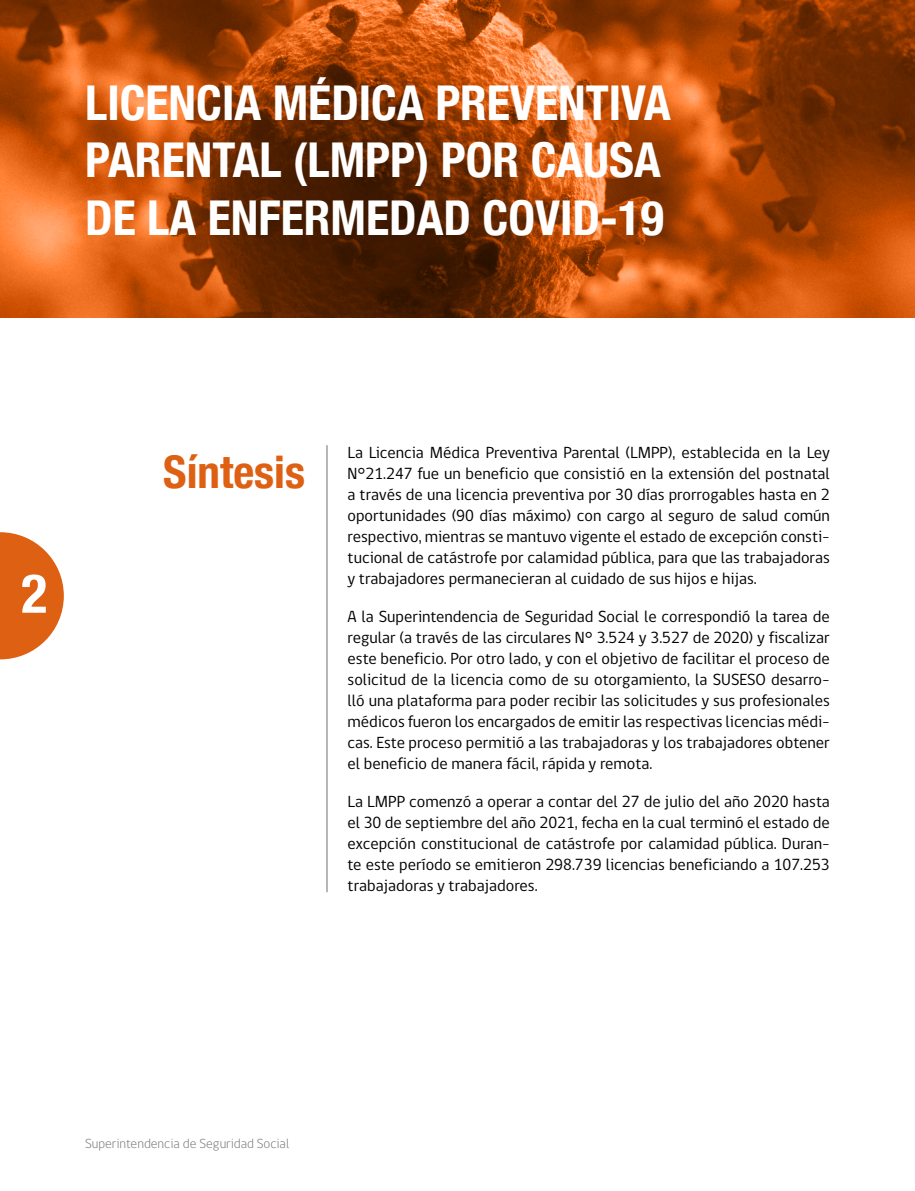
<style>
.page{position:relative;width:915px;height:1191px;background:#fff}
.page>*{position:absolute;margin:0;border:0;box-sizing:border-box;transform-origin:0 0}
.t1{font:700 condensed 54px "Helvetica Neue";color:#fff}
.t2{font:700 condensed 48px/57.6px "Helvetica Neue";color:#fff}
.t3{font:700 condensed 45px "Helvetica Neue";color:#dd6013}
.t4{font:16.5px/21px "gob CL";color:#000;text-align:justify}
.t5{font:300 13.5px "gob CL";color:#706f6f}
</style>
<div class="page">
<svg style="left:0;top:532px;width:64px;height:127px"></svg>
<svg style="left:0;top:0;width:914px;height:318px;background:#a1450b"></svg>
<hr style="left:326px;top:445px;width:1px;height:447px;background:#706f6f">
<h2 class="t2" style="left:85px;top:70px;width:587px">LICENCIA MÉDICA PREVENTIVA<br>PARENTAL (LMPP) POR CAUSA<br>DE LA ENFERMEDAD COVID-19</h2>
<h1 class="t1" style="left:21px;top:548px;width:27px">2</h1>
<h3 class="t3" style="left:163px;top:435px;width:143px">Síntesis</h3>
<p class="t4" style="left:347px;top:442px;width:483px">La Licencia Médica Preventiva Parental (LMPP), establecida en la Ley N°21.247 fue un beneficio que consistió en la extensión del postnatal a través de una licencia preventiva por 30 días prorrogables hasta en 2 oportunidades (90 días máximo) con cargo al seguro de salud común respectivo, mientras se mantuvo vigente el estado de excepción consti&shy;tucional de catástrofe por calamidad pública, para que las trabajadoras y trabajadores permanecieran al cuidado de sus hijos e hijas.</p>
<p class="t4" style="left:347px;top:606px;width:483px">A la Superintendencia de Seguridad Social le correspondió la tarea de regular (a través de las circulares N° 3.524 y 3.527 de 2020) y fiscalizar este beneficio. Por otro lado, y con el objetivo de facilitar el proceso de solicitud de la licencia como de su otorgamiento, la SUSESO desarro&shy;lló una plataforma para poder recibir las solicitudes y sus profesionales médicos fueron los encargados de emitir las respectivas licencias médi&shy;cas. Este proceso permitió a las trabajadoras y los trabajadores obtener el beneficio de manera fácil, rápida y remota.</p>
<p class="t4" style="left:347px;top:791px;width:483px">La LMPP comenzó a operar a contar del 27 de julio del año 2020 hasta el 30 de septiembre del año 2021, fecha en la cual terminó el estado de excepción constitucional de catástrofe por calamidad pública. Duran&shy;te este período se emitieron 298.739 licencias beneficiando a 107.253 trabajadoras y trabajadores.</p>
<p class="t5" style="left:85px;top:1134px;width:206px">Superintendencia de Seguridad Social</p>
</div>
